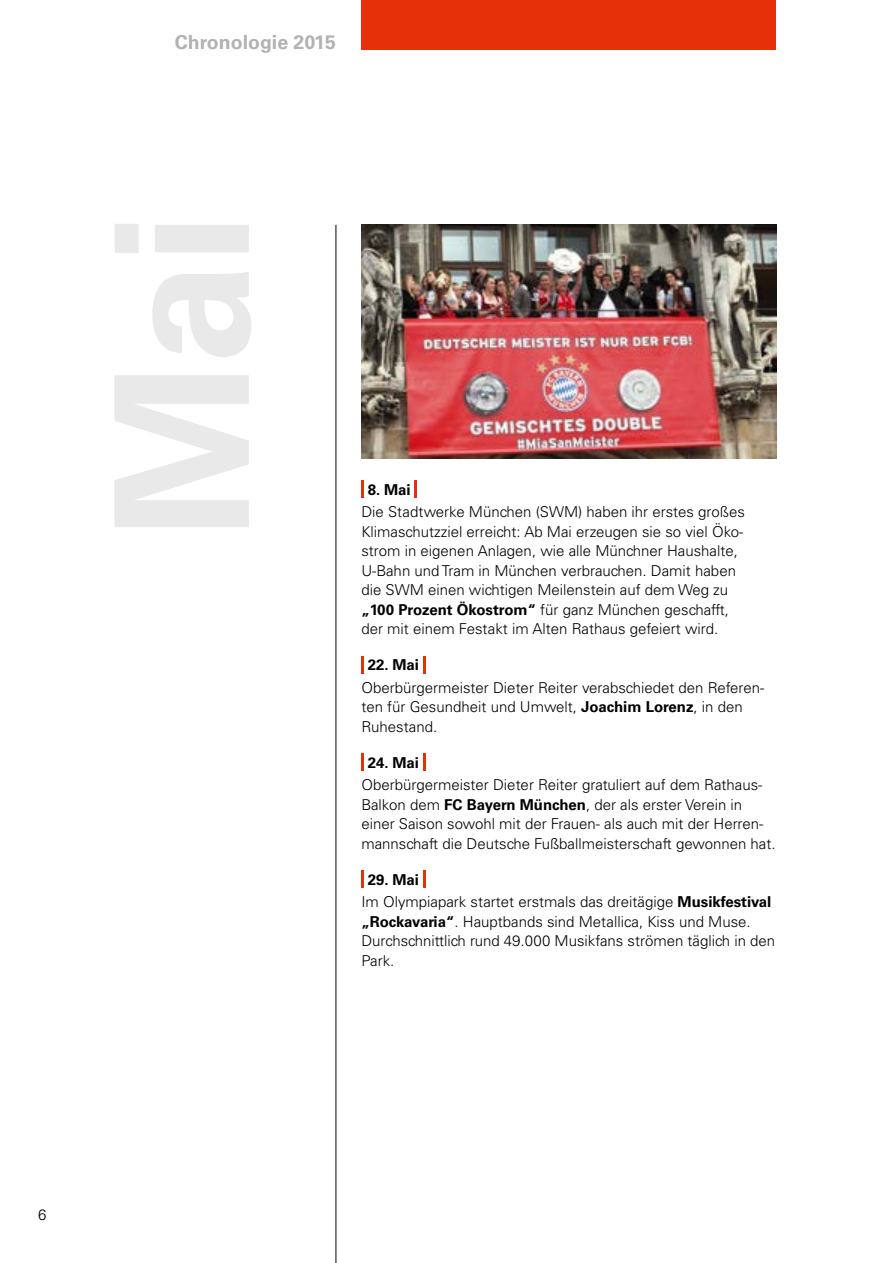
<style>
.page{position:relative;width:893px;height:1263px;background:#fff}
.page>*{position:absolute;margin:0;border:0;box-sizing:border-box;transform-origin:0 0}
.t1{font:700 186px "Univers LT";color:#e9e9e9}
.t2{font:700 19.5px "Univers LT";color:#b1b2b3}
.t3{font:300 15px/19.5px "Univers LT";color:#000}
.t4{font:700 15px "Univers LT";color:#000}
.s1{font-weight:700}
</style>
<div class="page">
<div style="left:361px;top:0;width:415px;height:49px;background:#e63009"></div>
<img style="left:361px;top:225px;width:415px;height:234px">
<hr style="left:361px;top:481px;width:3px;height:17px;background:#e63009">
<svg style="left:415px;top:481px;width:2px;height:17px"></svg>
<hr style="left:361px;top:656px;width:3px;height:17px;background:#e63009">
<svg style="left:423px;top:656px;width:2px;height:17px"></svg>
<hr style="left:361px;top:754px;width:3px;height:17px;background:#e63009">
<svg style="left:423px;top:754px;width:2px;height:17px"></svg>
<hr style="left:361px;top:871px;width:3px;height:17px;background:#e63009">
<svg style="left:423px;top:871px;width:2px;height:17px"></svg>
<hr style="left:336px;top:225px;width:1px;height:1038px;background:#000">
<h2 class="t2" style="left:175px;top:31px;width:162px">Chronologie 2015</h2>
<h1 class="t1" style="left:75px;top:538px;width:327px;rotate:-90deg">Mai</h1>
<p class="t4" style="left:368px;top:481px;width:44px">8. Mai</p>
<p class="t3" style="left:361px;top:502px;width:385px">Die Stadtwerke München (SWM) haben ihr erstes großes Klimaschutzziel erreicht: Ab Mai erzeugen sie so viel Öko&shy;strom in eigenen Anlagen, wie alle Münchner Haushalte, U-Bahn und Tram in München verbrauchen. Damit haben die SWM einen wichtigen Meilenstein auf dem Weg zu <span class="s1">„100 Prozent Ökostrom“</span> für ganz München geschafft, der mit einem Festakt im Alten Rathaus gefeiert wird.</p>
<p class="t4" style="left:368px;top:656px;width:53px">22. Mai</p>
<p class="t3" style="left:361px;top:678px;width:404px">Oberbürgermeister Dieter Reiter verabschiedet den Referen&shy;ten für Gesundheit und Umwelt, <span class="s1">Joachim Lorenz</span>, in den<br>Ruhestand.</p>
<p class="t4" style="left:368px;top:754px;width:53px">24. Mai</p>
<p class="t3" style="left:361px;top:775px;width:416px">Oberbürgermeister Dieter Reiter gratuliert auf dem Rathaus-Balkon dem <span class="s1">FC Bayern München</span>, der als erster Verein in einer Saison sowohl mit der Frauen- als auch mit der Herren&shy;mannschaft die Deutsche Fußballmeisterschaft gewonnen hat.</p>
<p class="t3" style="left:361px;top:868px;width:411px;line-height:22.5px;text-indent:6px"><span class="s1">29. Mai<br></span>Im Olympiapark startet erstmals das dreitägige <span class="s1">Musikfestival</span></p>
<p class="t3" style="left:361px;top:912px;width:415px"><span class="s1">„Rockavaria“</span>. Hauptbands sind Metallica, Kiss und Muse.<br>Durchschnittlich rund 49.000 Musikfans strömen täglich in den<br>Park.</p>
<p class="t3" style="left:38px;top:1204px;width:10px">6</p>
</div>
